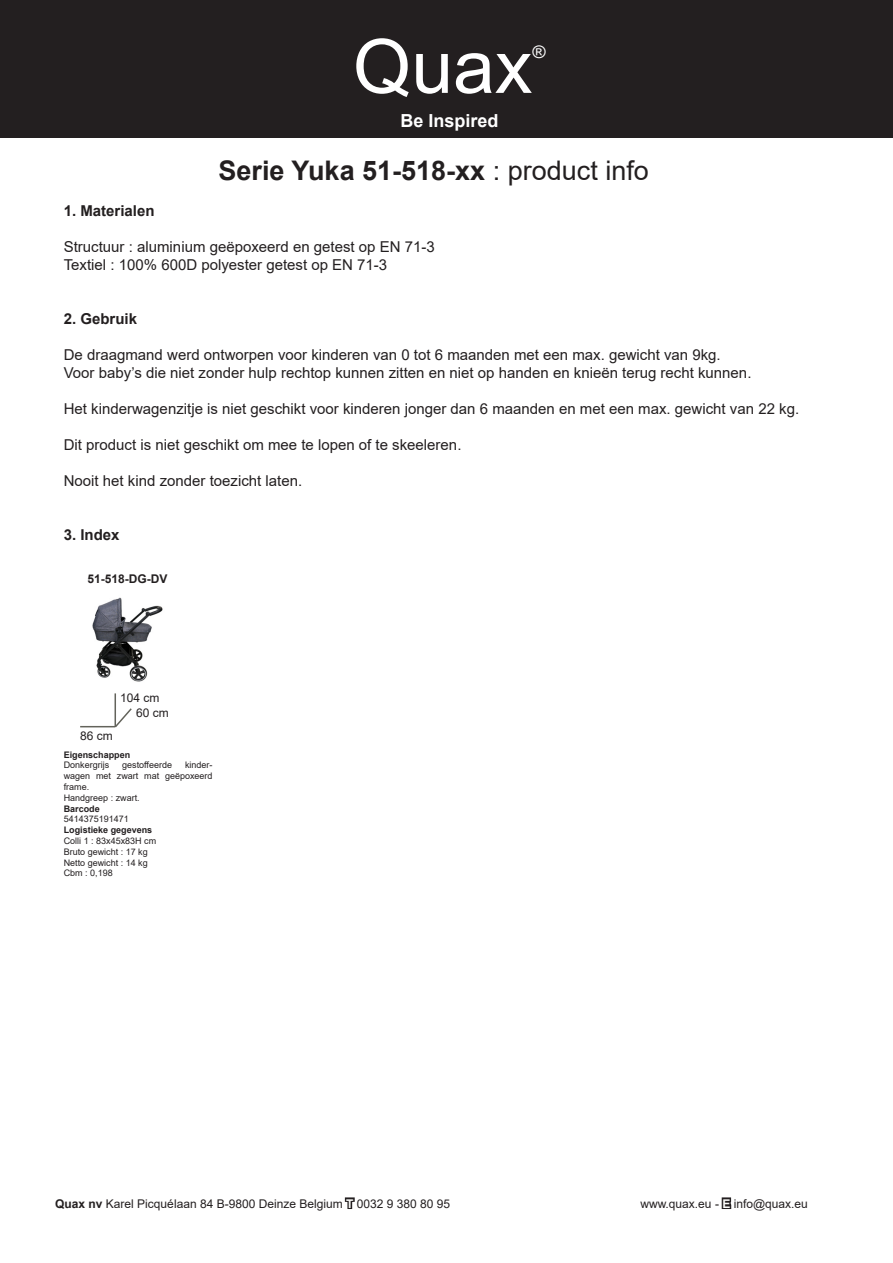
<style>
.page{position:relative;width:893px;height:1263px;background:#fff}
.page>*{position:absolute;margin:0;border:0;box-sizing:border-box;transform-origin:0 0}
.t1{font:75px "Arial";color:#fff}
.t2{font:700 27px "Arial";color:#231f20}
.t3{font:700 18px "Arial";color:#fff}
.t4{font:17.25px "Arial";color:#fff;scale:1.04 1}
.t5{font:15px "Arial";color:#231f20}
.t6{font:700 15px "Arial";color:#231f20}
.t7{font:12px "Arial";color:#231f20}
.t8{font:700 12px "Arial";color:#231f20}
.t9{font:9px/10.8px "Arial";color:#231f20;text-align:justify}
.t10{font:700 9px "Arial";color:#231f20}
.s1{font-weight:400}
.s2{font-weight:700}
</style>
<div class="page">
<div style="left:0;top:0;width:893px;height:138px;background:#231f20"></div>
<img style="left:92px;top:597px;width:71px;height:85px">
<hr style="left:115px;top:693px;width:1px;height:34px;background:#63635b">
<svg style="left:113px;top:707px;width:19px;height:21px"></svg>
<hr style="left:80px;top:726px;width:35px;height:1px;background:#63635b">
<p class="t1" style="left:353px;top:15px;width:181px">Quax</p>
<p class="t4" style="left:532px;top:40px;width:14px">®</p>
<p class="t3" style="left:400px;top:108px;width:100px">Be Inspired</p>
<p class="t2" style="left:219px;top:151px;width:432px">Serie Yuka 51-518-xx <span class="s1">: product info</span></p>
<p class="t6" style="left:64px;top:200px;width:92px">1. Materialen</p>
<p class="t5" style="left:64px;top:236px;width:373px">Structuur : aluminium geëpoxeerd en getest op EN 71-3</p>
<p class="t5" style="left:64px;top:254px;width:325px">Textiel : 100% 600D polyester getest op EN 71-3</p>
<p class="t6" style="left:64px;top:308px;width:75px">2. Gebruik</p>
<p class="t5" style="left:64px;top:344px;width:658px">De draagmand werd ontworpen voor kinderen van 0 tot 6 maanden met een max. gewicht van 9kg.</p>
<p class="t5" style="left:64px;top:362px;width:689px">Voor baby’s die niet zonder hulp rechtop kunnen zitten en niet op handen en knieën terug recht kunnen.</p>
<p class="t5" style="left:64px;top:398px;width:737px">Het kinderwagenzitje is niet geschikt voor kinderen jonger dan 6 maanden en met een max. gewicht van 22 kg.</p>
<p class="t5" style="left:64px;top:434px;width:399px">Dit product is niet geschikt om mee te lopen of te skeeleren.</p>
<p class="t5" style="left:64px;top:470px;width:240px">Nooit het kind zonder toezicht laten.</p>
<p class="t6" style="left:64px;top:524px;width:57px">3. Index</p>
<p class="t8" style="left:88px;top:570px;width:82px">51-518-DG-DV</p>
<p class="t7" style="left:120px;top:690px;width:41px">104 cm</p>
<p class="t7" style="left:80px;top:728px;width:34px">86 cm</p>
<p class="t7" style="left:136px;top:704px;width:34px">60 cm</p>
<p class="t10" style="left:64px;top:748px;width:68px">Eigenschappen</p>
<p class="t9" style="left:64px;top:760px;width:47px">Donkergrijs</p>
<p class="t9" style="left:122px;top:760px;width:51px">gestoffeerde</p>
<p class="t9" style="left:64px;top:760px;width:150px;text-indent:121px">kinder&shy;wagen met zwart mat geëpoxeerd frame.</p>
<p class="t9" style="left:64px;top:792px;width:78px">Handgreep : zwart.</p>
<p class="t10" style="left:64px;top:802px;width:38px">Barcode</p>
<p class="t9" style="left:64px;top:814px;width:67px">5414375191471</p>
<p class="t10" style="left:64px;top:824px;width:90px">Logistieke gegevens</p>
<p class="t9" style="left:64px;top:835px;width:94px">Colli 1 : 83x45x83H cm</p>
<p class="t9" style="left:64px;top:846px;width:86px">Bruto gewicht : 17 kg</p>
<p class="t9" style="left:64px;top:857px;width:86px">Netto gewicht : 14 kg</p>
<p class="t9" style="left:64px;top:868px;width:51px">Cbm : 0,198</p>
<p class="t7" style="left:55px;top:1195px;width:396px"><span class="s2">Quax nv</span> Karel Picquélaan 84 B-9800 Deinze Belgium <span class="s2">T</span> 0032 9 380 80 95</p>
<p class="t7" style="left:640px;top:1195px;width:169px">www.quax.eu - <span class="s2">E</span> info@quax.eu</p>
</div>
